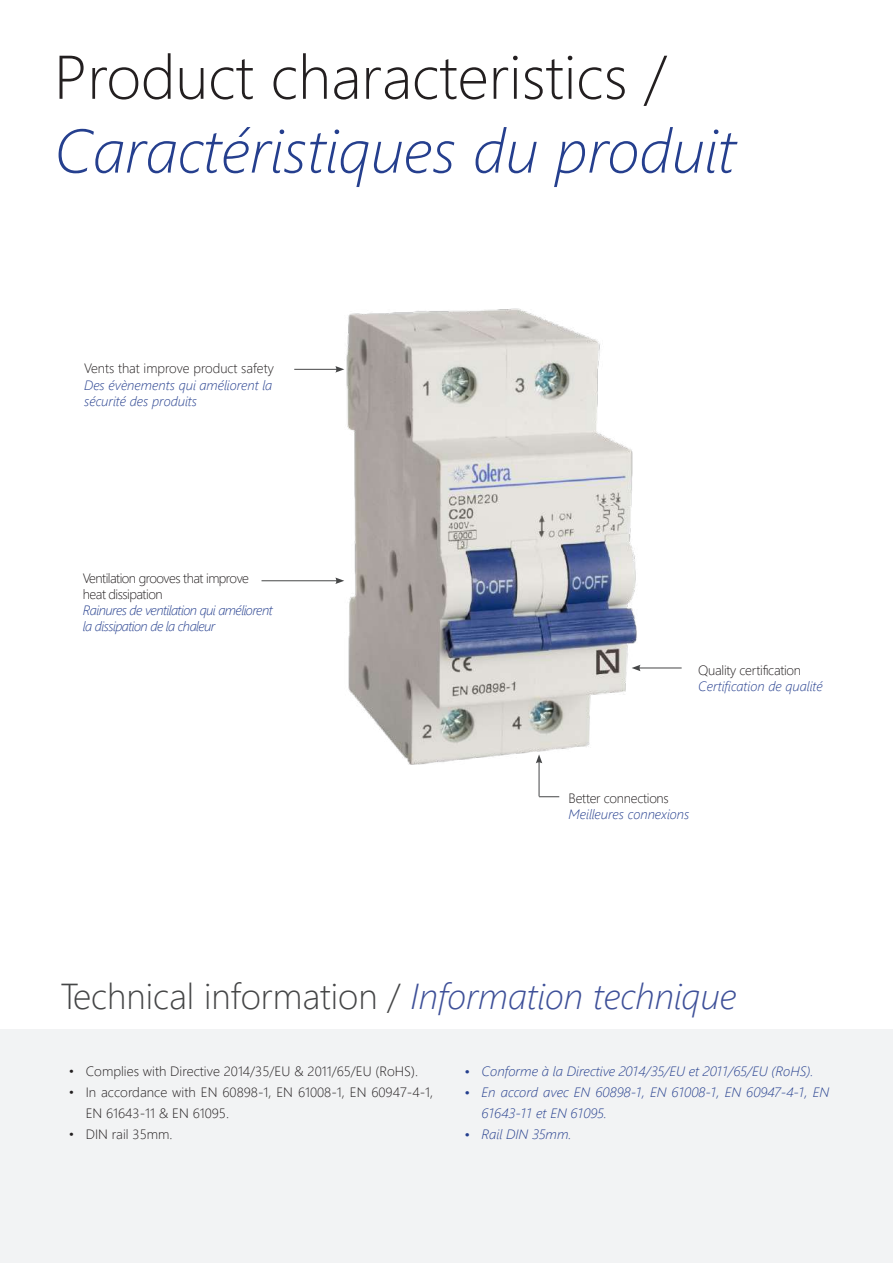
<style>
.page{position:relative;width:893px;height:1263px;background:#fff}
.page>*{position:absolute;margin:0;border:0;box-sizing:border-box;transform-origin:0 0}
.t1{font:italic 300 61.5px "Segoe UI";color:#253f8e}
.t2{font:300 61.5px "Segoe UI";color:#231f20}
.t3{font:300 36px "Segoe UI";color:#454647}
.t4{font:italic 300 13.5px/21px "Segoe UI";color:#253f8e}
.t5{font:300 13.5px/21px "Segoe UI";color:#231f20}
.t6{font:italic 300 13.5px/16.2px "Segoe UI";letter-spacing:-.04em;color:#253f8e}
.t7{font:300 13.5px/16.2px "Segoe UI";letter-spacing:-.04em;color:#231f20}
.t8{font:300 13.5px "Segoe UI";letter-spacing:-.02em;color:#231f20}
.s1{font-style:italic;color:#3e5098}
</style>
<div class="page">
<div style="left:0;top:1029px;width:893px;height:234px;background:#f2f3f4"></div>
<img style="left:346px;top:308px;width:295px;height:461px">
<hr style="left:539px;top:761px;width:1px;height:35px;background:#454647">
<svg style="left:536px;top:754px;width:6px;height:9px"></svg>
<svg style="left:539px;top:796px;width:20px;height:1px"></svg>
<hr style="left:261px;top:580px;width:77px;height:1px;background:#454647">
<svg style="left:335px;top:577px;width:9px;height:7px"></svg>
<hr style="left:294px;top:369px;width:44px;height:1px;background:#454647">
<svg style="left:335px;top:366px;width:9px;height:7px"></svg>
<hr style="left:638px;top:668px;width:44px;height:1px;background:#454647">
<svg style="left:632px;top:665px;width:9px;height:6px"></svg>
<h1 class="t2" style="left:54px;top:19px;width:614px">Product characteristics /</h1>
<h1 class="t1" style="left:54px;top:101px;width:683px">Caractéristiques du produit</h1>
<p class="t5" style="left:84px;top:357px;width:191px">Vents that improve product safety</p>
<p class="t4" style="left:84px;top:375px;width:190px;line-height:16.2px">Des évènements qui améliorent la sécurité des produits</p>
<p class="t7" style="left:83px;top:568px;width:168px">Ventilation grooves that improve heat dissipation</p>
<p class="t6" style="left:83px;top:601px;width:191px">Rainures de ventilation qui améliorent la dissipation de la chaleur</p>
<p class="t8" style="left:698px;top:657px;width:104px">Quality certification</p>
<p class="t4" style="left:698px;top:674px;width:126px">Certification de qualité</p>
<p class="t8" style="left:569px;top:786px;width:102px">Better connections</p>
<p class="t4" style="left:569px;top:803px;width:122px">Meilleures connexions</p>
<h2 class="t3" style="left:60px;top:962px;width:678px">Technical information / <span class="s1">Information technique</span></h2>
<p class="t5" style="left:69px;top:1060px;width:351px">• Complies with Directive 2014/35/EU &amp; 2011/65/EU (RoHS).</p>
<p class="t5" style="left:86px;top:1081px;width:349px;text-indent:-17px">• In accordance with EN 60898-1, EN 61008-1, EN 60947-4-1,<br>EN 61643-11 &amp; EN 61095.</p>
<p class="t5" style="left:69px;top:1123px;width:105px">• DIN rail 35mm.</p>
<p class="t4" style="left:465px;top:1060px;width:350px">• Conforme à la Directive 2014/35/EU et 2011/65/EU (RoHS).</p>
<p class="t4" style="left:482px;top:1081px;width:349px;text-indent:-17px">• En accord avec EN 60898-1, EN 61008-1, EN 60947-4-1, EN<br>61643-11 et EN 61095.</p>
<p class="t4" style="left:465px;top:1123px;width:109px">• Rail DIN 35mm.</p>
</div>
